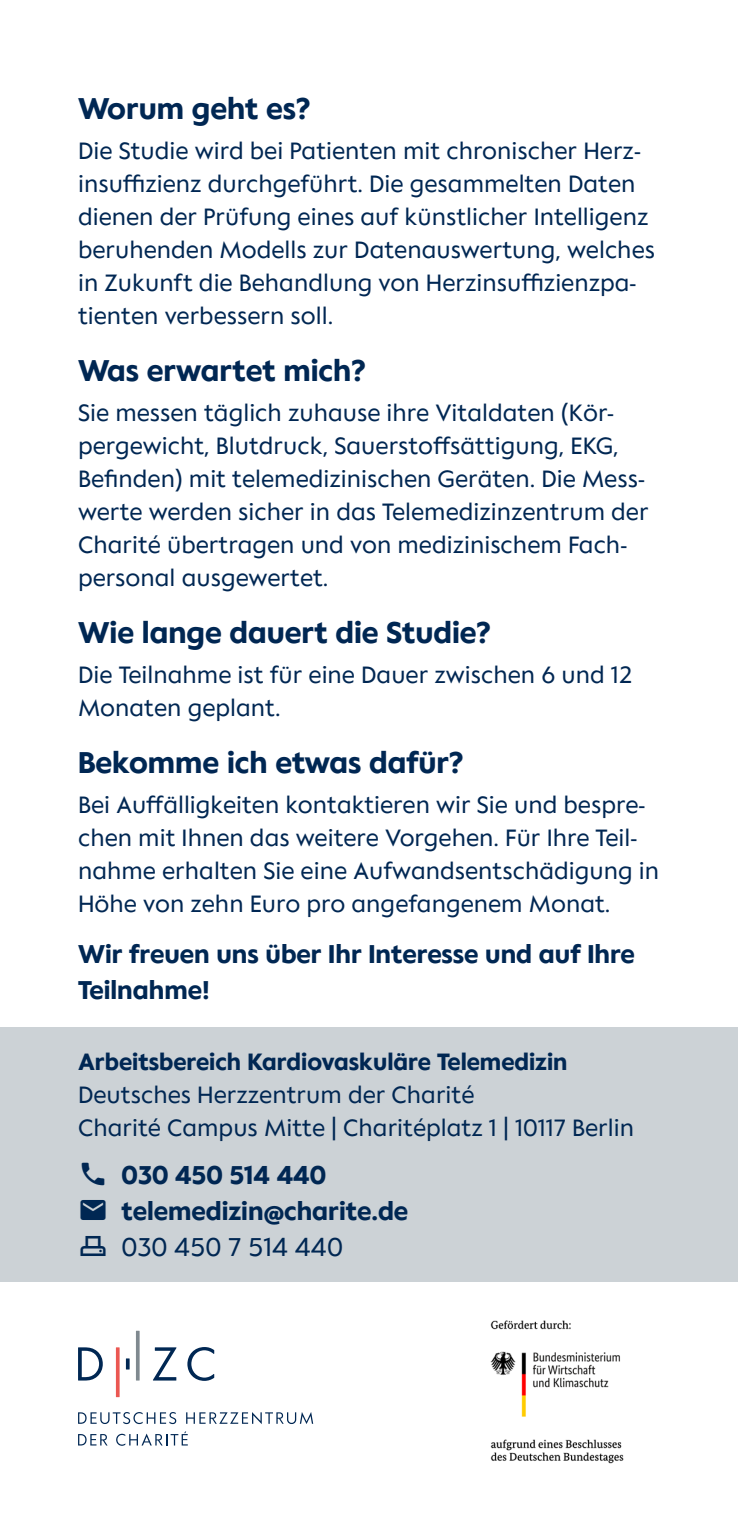
<style>
.page{position:relative;width:738px;height:1531px;background:#fff}
.page>*{position:absolute;margin:0;border:0;box-sizing:border-box;transform-origin:0 0}
.Charité_Text_Book{font:700 35px "Charite Text";color:#002753}
.Charité_Text_Book-2{font:700 30px/36px "Charite Text";color:#002753}
.Fließtext{font:700 30px "Charite Text";color:#002753}
.Fließtext-2{font:30px "Charite Text";color:#002753}
.Charité_Text_Book-3{font:27.5px/33px "Charite Text";color:#002753}
.Fließtext-3{font:27.5px "Charite Text";color:#002753}
.Fließtext-4{font:700 27.5px "Charite Text";color:#002753}
</style>
<div class="page">
<div style="left:0;top:1028px;width:737px;height:254px;background:#ccd2d6"></div>
<img style="left:490px;top:1320px;width:134px;height:144px">
<svg style="left:153px;top:1347px;width:23px;height:33px"></svg>
<svg style="left:78px;top:1347px;width:25px;height:33px"></svg>
<svg style="left:187px;top:1347px;width:27px;height:34px"></svg>
<hr style="left:116px;top:1347px;width:3px;height:50px;background:#eb5752">
<hr style="left:136px;top:1331px;width:3px;height:49px;background:#7f898f">
<svg style="left:126px;top:1358px;width:3px;height:11px"></svg>
<svg style="left:78px;top:1412px;width:98px;height:12px"></svg>
<svg style="left:186px;top:1412px;width:127px;height:12px"></svg>
<svg style="left:78px;top:1434px;width:29px;height:11px"></svg>
<svg style="left:116px;top:1431px;width:72px;height:15px"></svg>
<p class="Charité_Text_Book" style="left:78px;top:88px;width:233px">Worum geht es?</p>
<p class="Charité_Text_Book-3" style="left:78px;top:133px;width:578px">Die Studie wird bei Patienten mit chronischer Herz&shy;insuffizienz durchgeführt. Die gesammelten Daten dienen der Prüfung eines auf künstlicher Intelligenz beruhenden Modells zur Datenauswertung, welches in Zukunft die Behandlung von Herzinsuffizienzpa&shy;tienten verbessern soll.</p>
<p class="Charité_Text_Book" style="left:78px;top:350px;width:288px">Was erwartet mich?</p>
<p class="Charité_Text_Book-3" style="left:78px;top:395px;width:571px">Sie messen täglich zuhause ihre Vitaldaten (Kör&shy;pergewicht, Blutdruck, Sauerstoffsättigung, EKG, Befinden) mit telemedizinischen Geräten. Die Mess&shy;werte werden sicher in das Telemedizinzentrum der Charité übertragen und von medizinischem Fach&shy;personal ausgewertet.</p>
<p class="Charité_Text_Book" style="left:78px;top:612px;width:413px">Wie lange dauert die Studie?</p>
<p class="Charité_Text_Book-3" style="left:78px;top:657px;width:555px">Die Teilnahme ist für eine Dauer zwischen 6 und 12<br>Monaten geplant.</p>
<p class="Charité_Text_Book" style="left:78px;top:742px;width:386px">Bekomme ich etwas dafür?</p>
<p class="Charité_Text_Book-3" style="left:78px;top:788px;width:582px">Bei Auffälligkeiten kontaktieren wir Sie und bespre&shy;chen mit Ihnen das weitere Vorgehen. Für Ihre Teil&shy;nahme erhalten Sie eine Aufwandsentschädigung in Höhe von zehn Euro pro angefangenem Monat.</p>
<p class="Charité_Text_Book-2" style="left:78px;top:935px;width:558px">Wir freuen uns über Ihr Interesse und auf Ihre<br>Teilnahme!</p>
<p class="Fließtext-4" style="left:78px;top:1046px;width:490px">Arbeitsbereich Kardiovaskuläre Telemedizin</p>
<p class="Fließtext-3" style="left:78px;top:1079px;width:397px">Deutsches Herzzentrum der Charité</p>
<p class="Fließtext-3" style="left:78px;top:1112px;width:557px">Charité Campus Mitte | Charitéplatz 1 | 10117 Berlin</p>
<p class="Fließtext" style="left:121px;top:1158px;width:206px">030 450 514 440</p>
<p class="Fließtext" style="left:121px;top:1194px;width:288px">telemedizin@charite.de</p>
<p class="Fließtext-2" style="left:121px;top:1230px;width:223px">030 450 7 514 440</p>
</div>
